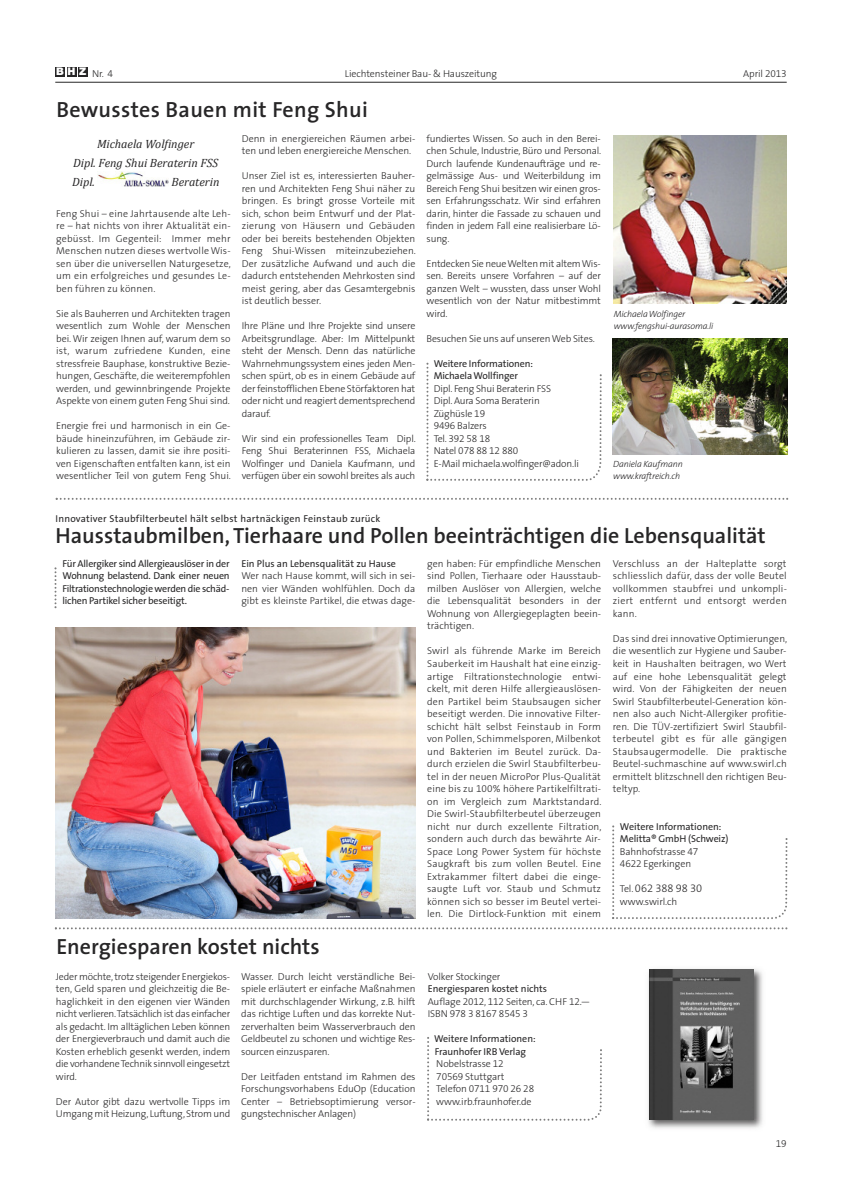
<style>
.page{position:relative;width:842px;height:1191px;background:#fff}
.page>*{position:absolute;margin:0;border:0;box-sizing:border-box;transform-origin:0 0}
.t1{font:600 22px "The Sans";color:#272627}
.t2{font:italic 12px/19px "Cambria";color:#272627}
.t3{font:11px "The Sans Light Expert";color:#272627}
.t4{font:900 10.5px "Helvetica Neue";color:#fff}
.t5{font:300 10px/12.5px "The Sans";letter-spacing:-.01em;color:#272627;text-align:justify}
.t6{font:10px/12.5px "The Sans";color:#272627}
.t7{font:10px "The Sans";letter-spacing:.025em;color:#272627}
.t8{font:10px/12.5px "The Sans Light Expert";letter-spacing:-.01em;color:#272627}
.t9{font:italic 300 9px/12.5px "The Sans";letter-spacing:-.015em;color:#272627}
.s1{font-family:"The Sans Light Expert";font-weight:400}
.s2{font-family:"The Sans";font-weight:300}
.s3{font-weight:300}
.s4{font-family:"The Sans Light Expert"}
.s5{font-family:"The Sans";font-weight:300;font-size:10px}
</style>
<div class="page">
<div style="left:56px;top:67px;width:9px;height:10px;background:#272627"></div>
<div style="left:67px;top:67px;width:10px;height:10px;background:#272627"></div>
<div style="left:78px;top:67px;width:10px;height:10px;background:#272627"></div>
<hr style="left:55px;top:82px;width:732px;height:1px;background:#272627">
<svg style="left:426px;top:363px;width:176px;height:118px"></svg>
<svg style="left:612px;top:825px;width:176px;height:94px"></svg>
<img style="left:97px;top:171px;width:72px;height:15px">
<img style="left:612px;top:338px;width:175px;height:116px">
<img style="left:613px;top:135px;width:174px;height:169px">
<svg style="left:56px;top:498px;width:732px;height:2px"></svg>
<svg style="left:55px;top:927px;width:732px;height:2px"></svg>
<svg style="left:55px;top:567px;width:2px;height:41px"></svg>
<img style="left:56px;top:627px;width:360px;height:291px">
<img style="left:648px;top:969px;width:115px;height:160px">
<img style="left:649px;top:969px;width:104px;height:150px">
<svg style="left:427px;top:1037px;width:175px;height:84px"></svg>
<p class="t4" style="left:56px;top:68px;width:58px">BHZ <sub>Nr.</sub><sub>4</sub></p>
<p class="t5" style="left:345px;top:68px;width:154px">Liechtensteiner Bau- &amp; Hauszeitung</p>
<p class="t5" style="left:743px;top:68px;width:45px">April <span class="s1">2013</span></p>
<h1 class="t1" style="left:56px;top:101px;width:313px">Bewusstes Bauen mit Feng Shui</h1>
<p class="t2" style="left:72px;top:134px;width:148px;text-indent:25px">Michaela Wolfinger<br>Dipl. Feng Shui Beraterin FSS<br>Dipl.</p>
<p class="t5" style="left:242px;top:133px;width:175px">Denn in energiereichen Räumen arbei&shy;ten und leben energiereiche Menschen.</p>
<p class="t5" style="left:242px;top:171px;width:175px">Unser Ziel ist es, interessierten Bauher&shy;ren und Architekten Feng Shui näher zu bringen. Es bringt grosse Vorteile mit sich, schon beim Entwurf und der Plat&shy;zierung von Häusern und Gebäuden oder bei bereits bestehenden Objekten Feng Shui-Wissen miteinzubeziehen.<br>Der zusätzliche Aufwand und auch die dadurch entstehenden Mehrkosten sind meist gering, aber das Gesamtergebnis ist deutlich besser.</p>
<p class="t5" style="left:242px;top:321px;width:175px">Ihre Pläne und Ihre Projekte sind unsere Arbeitsgrundlage. Aber: Im Mittelpunkt steht der Mensch. Denn das natürliche Wahrnehmungssystem eines jeden Men&shy;schen spürt, ob es in einem Gebäude auf der feinstofflichen Ebene Störfaktoren hat oder nicht und reagiert dementsprechend darauf.</p>
<p class="t5" style="left:242px;top:433px;width:175px">Wir sind ein professionelles Team Dipl.<br>Feng Shui Beraterinnen FSS, Michaela Wolfinger und Daniela Kaufmann, und verfügen über ein sowohl breites als auch</p>
<p class="t2" style="left:172px;top:172px;width:49px">Beraterin</p>
<p class="t5" style="left:56px;top:208px;width:176px">Feng Shui – eine Jahrtausende alte Leh&shy;re – hat nichts von ihrer Aktualität ein&shy;gebüsst. Im Gegenteil: Immer mehr Menschen nutzen dieses wertvolle Wis&shy;sen über die universellen Naturgesetze, um ein erfolgreiches und gesundes Le&shy;ben führen zu können.</p>
<p class="t5" style="left:56px;top:308px;width:176px">Sie als Bauherren und Architekten tragen wesentlich zum Wohle der Menschen bei.Wir zeigen Ihnen auf, warum dem so ist, warum zufriedene Kunden, eine stressfreie Bauphase, konstruktive Bezie&shy;hungen, Geschäfte, die weiterempfohlen werden, und gewinnbringende Projekte Aspekte von einem guten Feng Shui sind.</p>
<p class="t5" style="left:56px;top:421px;width:176px">Energie frei und harmonisch in ein Ge&shy;bäude hineinzuführen, im Gebäude zir&shy;kulieren zu lassen, damit sie ihre positi&shy;ven Eigenschaften entfalten kann, ist ein wesentlicher Teil von gutem Feng Shui.</p>
<p class="t5" style="left:427px;top:133px;width:176px">fundiertes Wissen. So auch in den Berei&shy;chen Schule, Industrie, Büro und Personal.<br>Durch laufende Kundenaufträge und re&shy;gelmässige Aus- und Weiterbildung im Bereich Feng Shui besitzen wir einen gros&shy;sen Erfahrungsschatz. Wir sind erfahren darin, hinter die Fassade zu schauen und finden in jedem Fall eine realisierbare Lö&shy;sung.</p>
<p class="t5" style="left:427px;top:258px;width:176px">Entdecken Sie neueWelten mit altemWis&shy;sen. Bereits unsere Vorfahren – auf der ganzen Welt – wussten, dass unser Wohl wesentlich von der Natur mitbestimmt wird.</p>
<p class="t5" style="left:427px;top:333px;width:170px">Besuchen Sie uns auf unserenWeb Sites.</p>
<p class="t6" style="left:434px;top:358px;width:101px">Weitere Informationen:<br>MichaelaWollfinger</p>
<p class="t5" style="left:434px;top:383px;width:119px;text-align:left">Dipl. Feng Shui Beraterin FSS<br>Dipl.Aura Soma Beraterin<br>Züghüsle <span class="s1">19<br>9496</span> Balzers</p>
<p class="t8" style="left:434px;top:433px;width:86px"><span class="s2">Tel.</span>392 58 18<br><span class="s2">Natel</span> 078 88 12 880</p>
<p class="t5" style="left:434px;top:458px;width:147px">E-Mail michaela.wolfinger@adon.li</p>
<p class="t9" style="left:614px;top:308px;width:101px">MichaelaWolfinger www.fengshui-aurasoma.li</p>
<p class="t9" style="left:613px;top:458px;width:71px">Daniela Kaufmann www.kraftreich.ch</p>
<p class="t7" style="left:56px;top:515px;width:326px">Innovativer Staubfilterbeutel hält selbst hartnäckigen Feinstaub zurück</p>
<h1 class="t1" style="left:56px;top:527px;width:712px">Hausstaubmilben, Tierhaare und Pollen beeinträchtigen die Lebensqualität</h1>
<p class="t6" style="left:62px;top:558px;width:169px;text-align:justify">Für Allergiker sind Allergieauslöser in der Wohnung belastend. Dank einer neuen Filtrationstechnologie werden die schäd&shy;lichen Partikel sicher beseitigt.</p>
<p class="t6" style="left:241px;top:558px;width:156px">Ein Plus an Lebensqualität zu Hause</p>
<p class="t5" style="left:241px;top:571px;width:176px">Wer nach Hause kommt, will sich in sei&shy;nen vier Wänden wohlfühlen. Doch da gibt es kleinste Partikel, die etwas dage-</p>
<h1 class="t1" style="left:56px;top:938px;width:265px">Energiesparen kostet nichts</h1>
<p class="t5" style="left:56px;top:971px;width:176px">Jeder möchte,trotz steigender Energiekos&shy;ten, Geld sparen und gleichzeitig die Be&shy;haglichkeit in den eigenen vier Wänden nicht verlieren.Tatsächlich ist das einfacher als gedacht. Im alltäglichen Leben können der Energieverbrauch und damit auch die Kosten erheblich gesenkt werden, indem die vorhandeneTechnik sinnvoll eingesetzt wird.</p>
<p class="t5" style="left:56px;top:1096px;width:176px">Der Autor gibt dazu wertvolle Tipps im<br>Umgang mit Heizung,Luftung,Strom und</p>
<p class="t5" style="left:241px;top:971px;width:176px">Wasser. Durch leicht verständliche Bei&shy;spiele erläutert er einfache Maßnahmen mit durchschlagender Wirkung, z.B. hilft das richtige Luften und das korrekte Nut&shy;zerverhalten beim Wasserverbrauch den Geldbeutel zu schonen und wichtige Res&shy;sourcen einzusparen.</p>
<p class="t5" style="left:241px;top:1071px;width:176px">Der Leitfaden entstand im Rahmen des Forschungsvorhabens EduOp (Education Center – Betriebsoptimierung versor&shy;gungstechnischer Anlagen)</p>
<p class="t5" style="left:427px;top:558px;width:176px">gen haben: Für empfindliche Menschen sind Pollen, Tierhaare oder Hausstaub&shy;milben Auslöser von Allergien, welche die Lebensqualität besonders in der Wohnung von Allergiegeplagten beein&shy;trächtigen.</p>
<p class="t5" style="left:427px;top:646px;width:176px">Swirl als führende Marke im Bereich Sauberkeit im Haushalt hat eine einzig&shy;artige Filtrationstechnologie entwi&shy;ckelt, mit deren Hilfe allergieauslösen&shy;den Partikel beim Staubsaugen sicher beseitigt werden. Die innovative Filter&shy;schicht hält selbst Feinstaub in Form von Pollen, Schimmelsporen, Milbenkot und Bakterien im Beutel zurück. Da&shy;durch erzielen die Swirl Staubfilterbeu&shy;tel in der neuen MicroPor Plus-Qualität eine bis zu <span class="s1">100</span>% höhere Partikelfiltrati&shy;on im Vergleich zum Marktstandard.<br>Die Swirl-Staubfilterbeutel überzeugen nicht nur durch exzellente Filtration, sondern auch durch das bewährte Air-Space Long Power System für höchste Saugkraft bis zum vollen Beutel. Eine Extrakammer filtert dabei die einge&shy;saugte Luft vor. Staub und Schmutz können sich so besser im Beutel vertei&shy;len. Die Dirtlock-Funktion mit einem</p>
<p class="t5" style="left:613px;top:558px;width:176px">Verschluss an der Halteplatte sorgt schliesslich dafür, dass der volle Beutel vollkommen staubfrei und unkompli&shy;ziert entfernt und entsorgt werden kann.</p>
<p class="t5" style="left:613px;top:633px;width:176px">Das sind drei innovative Optimierungen, die wesentlich zur Hygiene und Sauber&shy;keit in Haushalten beitragen, wo Wert auf eine hohe Lebensqualität gelegt wird. Von der Fähigkeiten der neuen Swirl Staubfilterbeutel-Generation kön&shy;nen also auch Nicht-Allergiker profitie&shy;ren. Die TÜV-zertifiziert Swirl Staubfil&shy;terbeutel gibt es für alle gängigen Staubsaugermodelle. Die praktische Beutel-suchmaschine auf www.swirl.ch ermittelt blitzschnell den richtigen Beu&shy;teltyp.</p>
<p class="t6" style="left:620px;top:821px;width:110px">Weitere Informationen:<br>Melitta® GmbH (Schweiz)<br><span class="s3">Bahnhofstrasse</span> <span class="s4">47<br>4622</span> <span class="s3">Egerkingen</span></p>
<p class="t3" style="left:620px;top:884px;width:84px"><span class="s5">Tel.</span>062 388 98 30</p>
<p class="t5" style="left:620px;top:896px;width:59px">www.swirl.ch</p>
<p class="t5" style="left:428px;top:971px;width:74px">Volker Stockinger</p>
<p class="t6" style="left:428px;top:983px;width:163px">Energiesparen kostet nichts<br><span class="s3">Auflage</span> <span class="s4">2012</span><span class="s3">,</span> <span class="s4">112</span> <span class="s3">Seiten, ca. CHF</span> <span class="s4">12.—</span></p>
<p class="t8" style="left:428px;top:1008px;width:102px"><span class="s2">ISBN</span> 978 3 8167 8545 3</p>
<p class="t6" style="left:434px;top:1033px;width:103px">Weitere Informationen:<br>Fraunhofer IRB Verlag<br><span class="s3">Nobelstrasse</span> <span class="s4">12<br>70569</span> <span class="s3">Stuttgart</span></p>
<p class="t8" style="left:436px;top:1083px;width:99px"><span class="s2">Telefon</span> 0711 970 26 28</p>
<p class="t5" style="left:436px;top:1096px;width:97px">www.irb.fraunhofer.de</p>
<p class="t8" style="left:776px;top:1138px;width:12px">19</p>
</div>
